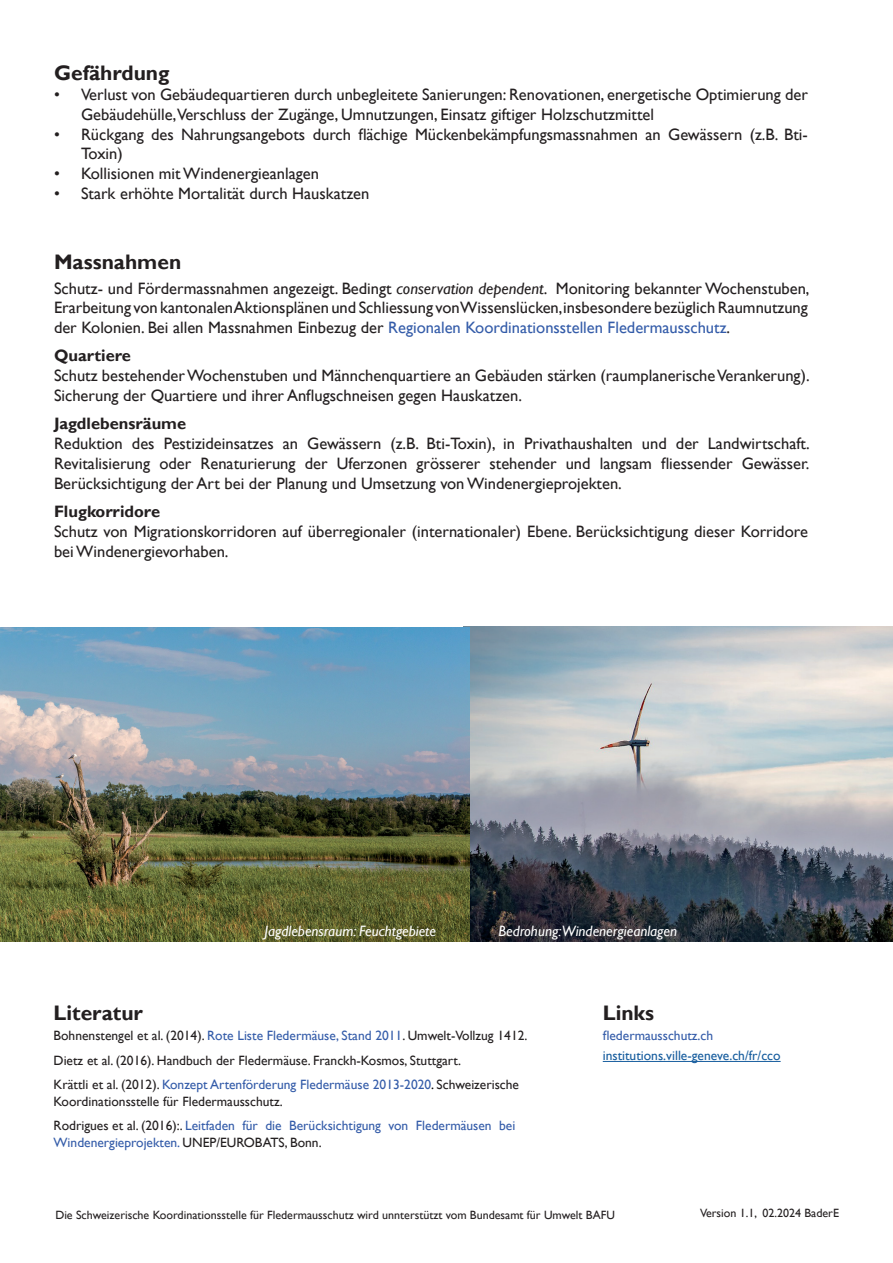
<style>
.page{position:relative;width:893px;height:1263px;background:#fff}
.page>*{position:absolute;margin:0;border:0;box-sizing:border-box;transform-origin:0 0}
.t1{font:700 21px "Gill Sans";color:#231f20}
.t2{font:16.5px/19.8px "Gill Sans";color:#231f20}
.t3{font:700 16.5px "Gill Sans";color:#231f20}
.t4{font:italic 15px "Gill Sans";color:#fff}
.t5{font:13.5px/24.8px "Gill Sans";color:#231f20}
.t6{font:13.5px "Gill Sans";color:#345ca9}
.t7{font:13.5px "Gill Sans";color:#175d9e}
.t8{font:12px "Gill Sans";color:#231f20}
.s1{font-style:italic}
.s2{color:#345ca9}
.s3{color:#000}
.s4{color:#231f20}
</style>
<div class="page">
<img style="left:469px;top:627px;width:424px;height:314px">
<hr style="left:603px;top:1061px;width:178px;height:1px;background:#175d9e">
<img style="left:0;top:627px;width:469px;height:315px">
<p class="t1" style="left:54px;top:60px;width:117px">Gefährdung</p>
<p class="t2" style="left:81px;top:85px;width:728px;text-indent:-27px">• Verlust von Gebäudequartieren durch unbegleitete Sanierungen: Renovationen, energetische Optimierung der<br>Gebäudehülle,Verschluss der Zugänge, Umnutzungen, Einsatz giftiger Holzschutzmittel</p>
<p class="t2" style="left:81px;top:124px;width:728px;text-indent:-27px">• Rückgang des Nahrungsangebots durch flächige Mückenbekämpfungsmassnahmen an Gewässern (z.B. Bti-<br>Toxin)</p>
<p class="t2" style="left:54px;top:164px;width:266px">• Kollisionen mit Windenergieanlagen</p>
<p class="t2" style="left:54px;top:184px;width:317px">• Stark erhöhte Mortalität durch Hauskatzen</p>
<p class="t1" style="left:54px;top:250px;width:129px">Massnahmen</p>
<p class="t2" style="left:54px;top:278px;width:757px;text-align:justify">Schutz- und Fördermassnahmen angezeigt. Bedingt <span class="s1">conservation dependent</span>. Monitoring bekannter Wochenstuben, Erarbeitung von kantonalen Aktionsplänen und Schliessung von Wissenslücken,insbesondere bezüglich Raumnutzung der Kolonien. Bei allen Massnahmen Einbezug der <span class="s2">Regionalen Koordinationsstellen Fledermausschutz</span>.</p>
<p class="t3" style="left:54px;top:346px;width:78px">Quartiere</p>
<p class="t2" style="left:54px;top:366px;width:757px">Schutz bestehender Wochenstuben und Männchenquartiere an Gebäuden stärken (raumplanerische Verankerung).<br>Sicherung der Quartiere und ihrer Anflugschneisen gegen Hauskatzen.</p>
<p class="t3" style="left:54px;top:414px;width:134px">Jagdlebensräume</p>
<p class="t2" style="left:54px;top:434px;width:757px;text-align:justify">Reduktion des Pestizideinsatzes an Gewässern (z.B. Bti-Toxin), in Privathaushalten und der Landwirtschaft.<br>Revitalisierung oder Renaturierung der Uferzonen grösserer stehender und langsam fliessender Gewässer.<br>Berücksichtigung der Art bei der Planung und Umsetzung von Windenergieprojekten.</p>
<p class="t3" style="left:54px;top:501px;width:108px">Flugkorridore</p>
<p class="t2" style="left:54px;top:522px;width:755px">Schutz von Migrationskorridoren auf überregionaler (internationaler) Ebene. Berücksichtigung dieser Korridore bei Windenergievorhaben.</p>
<p class="t4" style="left:264px;top:922px;width:173px">Jagdlebensraum: Feuchtgebiete</p>
<p class="t4" style="left:499px;top:922px;width:180px">Bedrohung:Windenergieanlagen</p>
<p class="t1" style="left:54px;top:1000px;width:91px">Literatur</p>
<p class="t5" style="left:54px;top:1023px;width:475px">Bohnenstengel et al. (2014). <span class="s2">Rote Liste Fledermäuse, Stand 2011</span>. Umwelt-Vollzug 1412.<br>Dietz et al. (2016). Handbuch der Fledermäuse. Franckh-Kosmos, Stuttgart.<br>Krättli et al. (2012). <span class="s2">Konzept Artenförderung Fledermäuse 2013-2020</span><span class="s3">.</span> Schweizerische</p>
<p class="t5" style="left:54px;top:1089px;width:463px">Koordinationsstelle für Fledermausschutz.<br>Rodrigues et al. (2016):. <span class="s2">Leitfaden für die Berücksichtigung von Fledermäusen bei</span></p>
<p class="t6" style="left:54px;top:1134px;width:270px">Windenergieprojekten. <span class="s4">UNEP/EUROBATS, Bonn.</span></p>
<p class="t1" style="left:603px;top:1000px;width:53px">Links</p>
<p class="t6" style="left:603px;top:1027px;width:112px">fledermausschutz.ch</p>
<p class="t7" style="left:603px;top:1048px;width:179px">institutions.ville-geneve.ch/fr/cco</p>
<p class="t8" style="left:55px;top:1208px;width:561px">Die Schweizerische Koordinationsstelle für Fledermausschutz wird unnterstützt vom Bundesamt für Umwelt BAFU</p>
<p class="t8" style="left:700px;top:1206px;width:140px">Version 1.1, 02.2024 BaderE</p>
</div>
